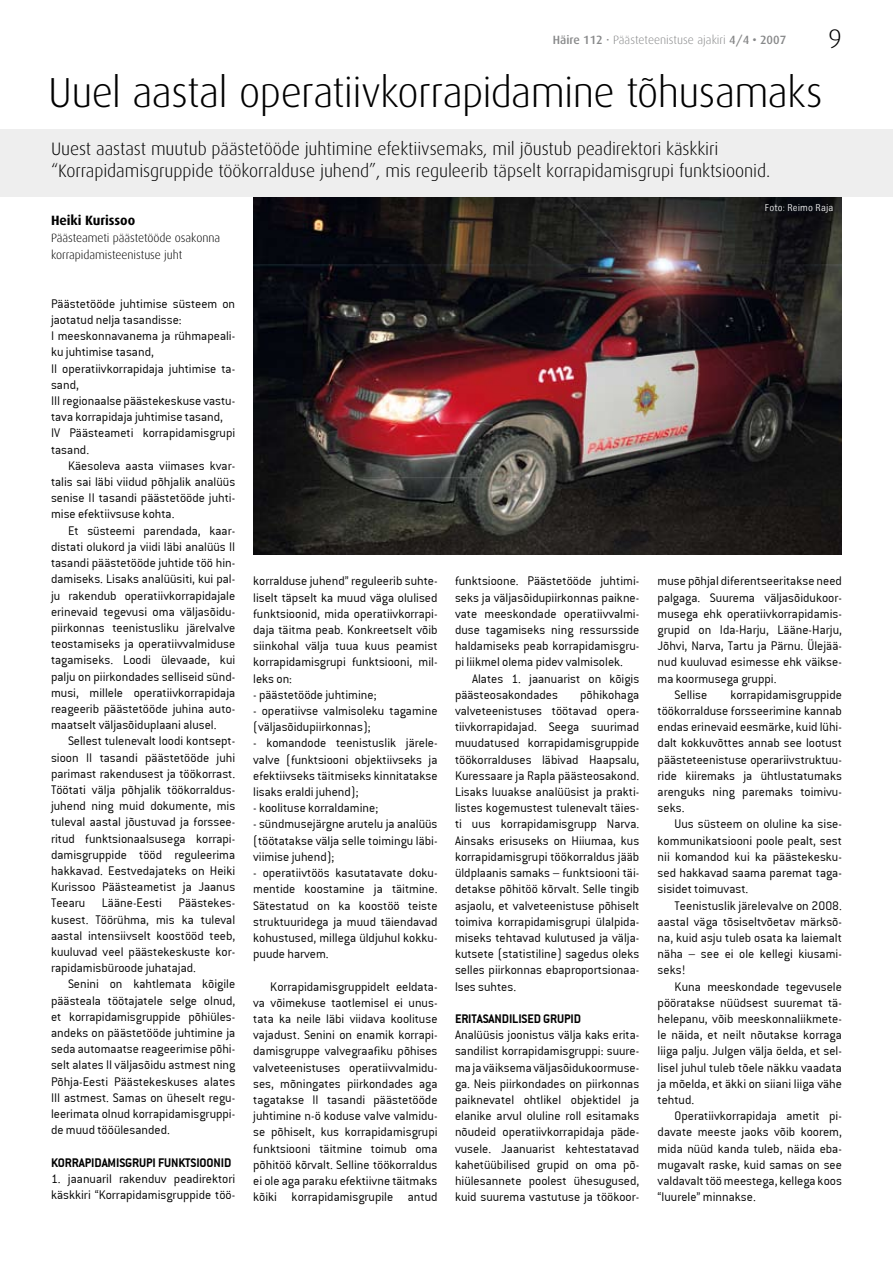
<style>
.page{position:relative;width:893px;height:1263px;background:#fff}
.page>*{position:absolute;margin:0;border:0;box-sizing:border-box;transform-origin:0 0}
.t1{font:300 42px "Dax";letter-spacing:-.015em;color:#000}
.t2{font:300 18px/22.5px "Dax";letter-spacing:-.005em;color:#000}
.t3{font:13.5px/16.2px "Conduit ITCTT Light";color:#000;text-align:justify}
.t4{font:13.5px "Conduit ITCTT Bold";letter-spacing:-.01em;color:#000}
.t5{font:700 13.5px "Dax";letter-spacing:-.005em;color:#000}
.t6{font:300 12px/17.1px "Dax";letter-spacing:-.005em;color:#000}
.t7{font:300 12px "Dax";color:#878889}
.t8{font:10.5px "Bulldog";letter-spacing:.02em;color:#fff}
.s1{font-weight:500}
</style>
<div class="page">
<div style="left:0;top:129px;width:893px;height:68px;background:#eee"></div>
<img style="left:253px;top:197px;width:589px;height:358px">
<p class="t7" style="left:553px;top:34px;width:235px"><span class="s1">Häire 112</span> • Päästeteenistuse ajakiri <span class="s1">4/4 • 2007</span></p>
<h1 class="t1" style="left:48px;top:70px;width:776px">Uuel aastal operatiivkorrapidamine tõhusamaks</h1>
<h2 class="t2" style="left:51px;top:137px;width:721px">Uuest aastast muutub päästetööde juhtimine efektiivsemaks, mil jõustub peadirektori käskkiri “Korrapidamisgruppide töökorralduse juhend”, mis reguleerib täpselt korrapidamisgrupi funktsioonid.</h2>
<p class="t5" style="left:51px;top:213px;width:86px">Heiki Kurissoo</p>
<p class="t6" style="left:51px;top:230px;width:171px">Päästeameti päästetööde osakonna korrapidamisteenistuse juht</p>
<p class="t3" style="left:51px;top:296px;width:186px;text-align:left">Päästetööde juhtimise süsteem on jaotatud nelja tasandisse:<br>I meeskonnavanema ja rühmapeali&shy;ku juhtimise tasand,<br>II operatiivkorrapidaja juhtimise ta&shy;sand,<br>III regionaalse päästekeskuse vastu&shy;tava korrapidaja juhtimise tasand,<br>IV Päästeameti korrapidamisgrupi tasand.</p>
<p class="t3" style="left:51px;top:458px;width:186px;text-indent:17px">Käesoleva aasta viimases kvar&shy;talis sai läbi viidud põhjalik analüüs senise II tasandi päästetööde juhti&shy;mise efektiivsuse kohta.</p>
<p class="t3" style="left:51px;top:522px;width:186px;text-indent:17px">Et süsteemi parendada, kaar&shy;distati olukord ja viidi läbi analüüs II tasandi päästetööde juhtide töö hin&shy;damiseks. Lisaks analüüsiti, kui pal&shy;ju rakendub operatiivkorrapidajale erinevaid tegevusi oma väljasõidu&shy;piirkonnas teenistusliku järelvalve teostamiseks ja operatiivvalmiduse tagamiseks. Loodi ülevaade, kui palju on piirkondades selliseid sünd&shy;musi, millele operatiivkorrapidaja reageerib päästetööde juhina auto&shy;maatselt väljasõiduplaani alusel.</p>
<p class="t3" style="left:51px;top:733px;width:186px;text-indent:17px">Sellest tulenevalt loodi kontsept&shy;sioon II tasandi päästetööde juhi parimast rakendusest ja töökorrast.<br>Töötati välja põhjalik töökorraldus&shy;juhend ning muid dokumente, mis tuleval aastal jõustuvad ja forssee&shy;ritud funktsionaalsusega korrapi&shy;damisgruppide tööd reguleerima hakkavad. Eestvedajateks on Heiki Kurissoo Päästeametist ja Jaanus Teearu Lääne-Eesti Päästekes&shy;kusest. Töörühma, mis ka tuleval aastal intensiivselt koostööd teeb, kuuluvad veel päästekeskuste kor&shy;rapidamisbüroode juhatajad.</p>
<p class="t3" style="left:51px;top:976px;width:186px;text-indent:17px">Senini on kahtlemata kõigile päästeala töötajatele selge olnud, et korrapidamisgruppide põhiüles&shy;andeks on päästetööde juhtimine ja seda automaatse reageerimise põhi&shy;selt alates II väljasõidu astmest ning Põhja-Eesti Päästekeskuses alates III astmest. Samas on üheselt regu&shy;leerimata olnud korrapidamisgruppi&shy;de muud tööülesanded.</p>
<p class="t4" style="left:51px;top:1154px;width:182px">KORRAPIDAMISGRUPI FUNKTSIOONID</p>
<p class="t3" style="left:51px;top:1170px;width:186px">1. jaanuaril rakenduv peadirektori käskkiri “Korrapidamisgruppide töö-</p>
<p class="t3" style="left:253px;top:573px;width:186px">korralduse juhend” reguleerib suhte&shy;liselt täpselt ka muud väga olulised funktsioonid, mida operatiivkorrapi&shy;daja täitma peab. Konkreetselt võib siinkohal välja tuua kuus peamist korrapidamisgrupi funktsiooni, mil&shy;leks on:</p>
<p class="t3" style="left:253px;top:686px;width:125px">- päästetööde juhtimine;</p>
<p class="t3" style="left:253px;top:703px;width:186px">- operatiivse valmisoleku tagamine (väljasõidupiirkonnas);</p>
<p class="t3" style="left:253px;top:735px;width:186px">- komandode teenistuslik järele&shy;valve (funktsiooni objektiivseks ja efektiivseks täitmiseks kinnitatakse lisaks eraldi juhend);</p>
<p class="t3" style="left:253px;top:800px;width:127px">- koolituse korraldamine;</p>
<p class="t3" style="left:253px;top:816px;width:186px">- sündmusejärgne arutelu ja analüüs (töötatakse välja selle toimingu läbi&shy;viimise juhend);</p>
<p class="t3" style="left:253px;top:865px;width:186px">- operatiivtöös kasutatavate doku&shy;mentide koostamine ja täitmine.<br>Sätestatud on ka koostöö teiste struktuuridega ja muud täiendavad kohustused, millega üldjuhul kokku&shy;puude harvem.</p>
<p class="t3" style="left:253px;top:978px;width:186px;text-indent:17px">Korrapidamisgruppidelt eeldata&shy;va võimekuse taotlemisel ei unus&shy;tata ka neile läbi viidava koolituse vajadust. Senini on enamik korrapi&shy;damisgruppe valvegraafiku põhises valveteenistuses operatiivvalmidu&shy;ses, mõningates piirkondades aga tagatakse II tasandi päästetööde juhtimine n-ö koduse valve valmidu&shy;se põhiselt, kus korrapidamisgrupi funktsiooni täitmine toimub oma põhitöö kõrvalt. Selline töökorraldus ei ole aga paraku efektiivne täitmaks kõiki korrapidamisgrupile antud</p>
<p class="t3" style="left:455px;top:573px;width:186px">funktsioone. Päästetööde juhtimi&shy;seks ja väljasõidupiirkonnas paikne&shy;vate meeskondade operatiivvalmi&shy;duse tagamiseks ning ressursside haldamiseks peab korrapidamisgru&shy;pi liikmel olema pidev valmisolek.</p>
<p class="t3" style="left:455px;top:670px;width:186px;text-indent:17px">Alates 1. jaanuarist on kõigis päästeosakondades</p>
<p class="t3" style="left:455px;top:686px;width:186px;text-indent:125px">põhikohaga valveteenistuses töötavad opera&shy;tiivkorrapidajad. Seega suurimad muudatused korrapidamisgruppide töökorralduses läbivad Haapsalu, Kuressaare ja Rapla päästeosakond.<br>Lisaks luuakse analüüsist ja prakti&shy;listes kogemustest tulenevalt täies&shy;ti uus korrapidamisgrupp Narva.<br>Ainsaks erisuseks on Hiiumaa, kus korrapidamisgrupi töökorraldus jääb üldplaanis samaks – funktsiooni täi&shy;detakse põhitöö kõrvalt. Selle tingib asjaolu, et valveteenistuse põhiselt toimiva korrapidamisgrupi ülalpida&shy;miseks tehtavad kulutused ja välja&shy;kutsete (statistiline) sagedus oleks selles piirkonnas ebaproportsionaa&shy;lses suhtes.</p>
<p class="t4" style="left:455px;top:1011px;width:128px">ERITASANDILISED GRUPID</p>
<p class="t3" style="left:455px;top:1027px;width:186px">Analüüsis joonistus välja kaks erita&shy;sandilist korrapidamisgruppi: suure&shy;ma ja väiksema väljasõidukoormuse&shy;ga. Neis piirkondades on piirkonnas paiknevatel ohtlikel objektidel ja elanike arvul oluline roll esitamaks nõudeid operatiivkorrapidaja päde&shy;vusele. Jaanuarist kehtestatavad kahetüübilised grupid on oma põ&shy;hiülesannete poolest ühesugused, kuid suurema vastutuse ja töökoor-</p>
<p class="t8" style="left:765px;top:202px;width:70px">Foto: Reimo Raja</p>
<p class="t3" style="left:658px;top:573px;width:186px">muse põhjal diferentseeritakse need</p>
<p class="t3" style="left:658px;top:589px;width:186px">palgaga. Suurema väljasõidukoor-</p>
<p class="t3" style="left:658px;top:605px;width:186px">musega ehk operatiivkorrapidamis-</p>
<p class="t3" style="left:658px;top:622px;width:186px">grupid on Ida-Harju, Lääne-Harju,</p>
<p class="t3" style="left:658px;top:638px;width:186px">Jõhvi, Narva, Tartu ja Pärnu. Ülejää-</p>
<p class="t3" style="left:658px;top:654px;width:186px">nud kuuluvad esimesse ehk väikse-</p>
<p class="t3" style="left:658px;top:670px;width:120px">ma koormusega gruppi.</p>
<p class="t3" style="left:675px;top:686px;width:34px">Sellise</p>
<p class="t3" style="left:658px;top:686px;width:186px;text-indent:73px">korrapidamisgruppide töökorralduse forsseerimine kannab endas erinevaid eesmärke, kuid lühi&shy;dalt kokkuvõttes annab see lootust päästeteenistuse operariivstruktuu&shy;ride kiiremaks ja ühtlustatumaks arenguks ning paremaks toimivu&shy;seks.</p>
<p class="t3" style="left:658px;top:816px;width:186px;text-indent:17px">Uus süsteem on oluline ka sise&shy;kommunikatsiooni poole pealt, sest nii komandod kui ka päästekesku&shy;sed hakkavad saama paremat taga&shy;sisidet toimuvast.</p>
<p class="t3" style="left:658px;top:897px;width:186px;text-indent:17px">Teenistuslik järelevalve on 2008. aastal väga tõsiseltvõetav märksõ&shy;na, kuid asju tuleb osata ka laiemalt näha – see ei ole kellegi kiusami&shy;seks!</p>
<p class="t3" style="left:658px;top:978px;width:186px;text-indent:17px">Kuna meeskondade tegevusele pööratakse nüüdsest suuremat tä&shy;helepanu, võib meeskonnaliikmete&shy;le näida, et neilt nõutakse korraga liiga palju. Julgen välja öelda, et sel&shy;lisel juhul tuleb tõele näkku vaadata ja mõelda, et äkki on siiani liiga vähe tehtud.</p>
<p class="t3" style="left:658px;top:1108px;width:186px;text-indent:17px">Operatiivkorrapidaja ametit pi&shy;davate meeste jaoks võib koorem, mida nüüd kanda tuleb, näida eba&shy;mugavalt raske, kuid samas on see valdavalt töö meestega, kellega koos “luurele” minnakse.</p>
</div>
